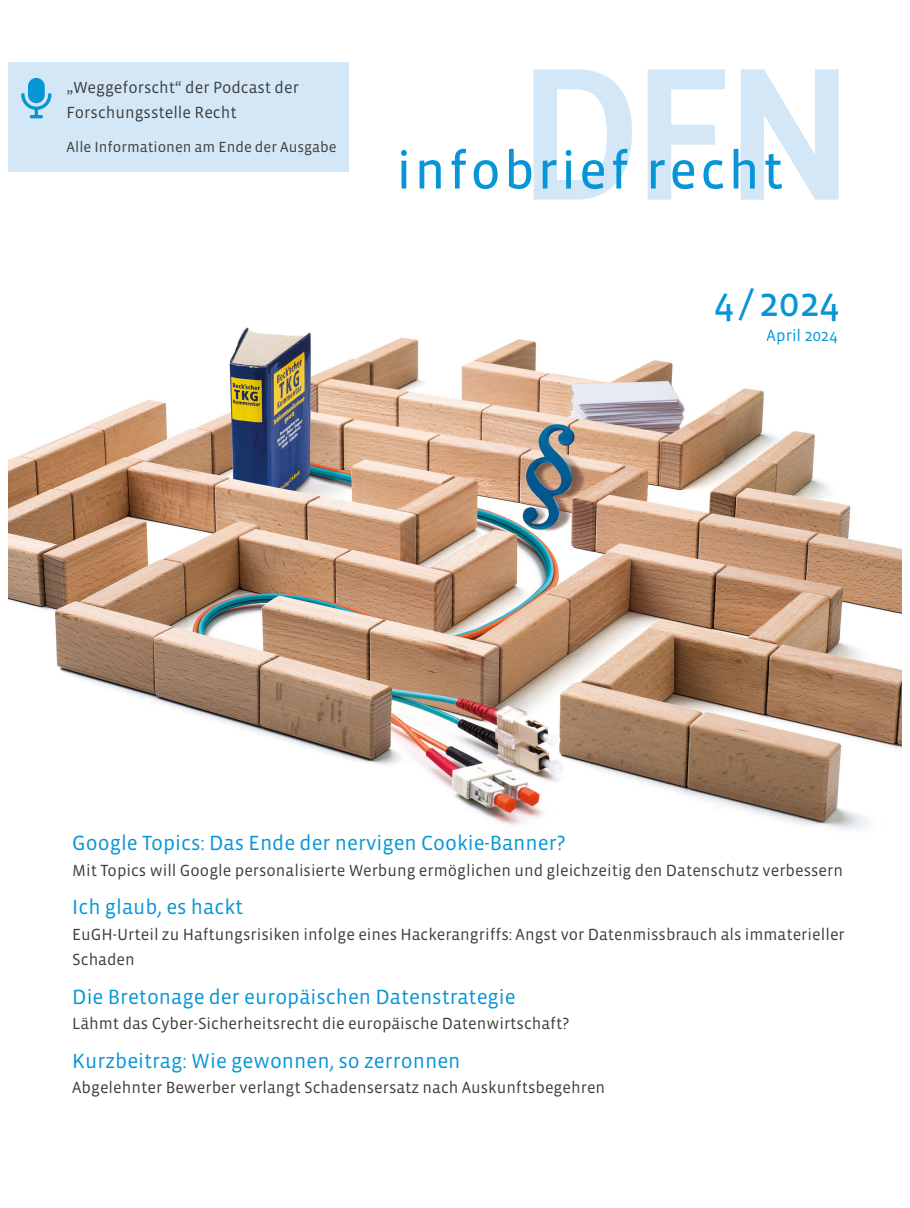
<style>
.page{position:relative;width:910px;height:1208px;background:#fff}
.page>*{position:absolute;margin:0;border:0;box-sizing:border-box;transform-origin:0 0}
.IBR_Coverheadline{font:40.5px "Vista Sans OT";color:#0695d6}
.IBR_Coverheadline-2{font:21px "Vista Sans OT";color:#0695d6}
.IBR_Coverheadline_2{font:16.5px/25.5px "Vista Sans OT";color:#3e3e3f}
.IBR_Text{font:16.5px "Vista Sans OT";letter-spacing:.005em;color:#0695d6}
.IBR_Coverheadline_2-2{font:15px "Vista Sans OT";color:#3e3e3f}
</style>
<div class="page">
<img style="left:9px;top:327px;width:892px;height:504px">
<svg style="left:401px;top:69px;width:437px;height:131px"></svg>
<div style="left:9px;top:62px;width:340px;height:109px;background:#d4e7f6"></div>
<svg style="left:21px;top:93px;width:30px;height:25px"></svg>
<div style="left:28px;top:78px;width:17px;height:25px;background:#0695d6;border-radius:8px"></div>
<p class="IBR_Coverheadline_2" style="left:67px;top:75px;width:234px">„Weggeforscht“ der Podcast der<br>Forschungsstelle Recht</p>
<p class="IBR_Coverheadline_2-2" style="left:67px;top:139px;width:271px">Alle Informationen am Ende der Ausgabe</p>
<p class="IBR_Coverheadline" style="left:714px;top:281px;width:127px">4 /2024</p>
<p class="IBR_Text" style="left:767px;top:327px;width:73px">April 2024</p>
<p class="IBR_Coverheadline-2" style="left:72px;top:832px;width:495px">Google Topics: Das Ende der nervigen Cookie-Banner?</p>
<p class="IBR_Coverheadline_2" style="left:72px;top:857px;width:772px">Mit Topics will Google personalisierte Werbung ermöglichen und gleichzeitig den Datenschutz verbessern</p>
<p class="IBR_Coverheadline-2" style="left:72px;top:896px;width:172px">Ich glaub, es hackt</p>
<p class="IBR_Coverheadline_2" style="left:72px;top:921px;width:774px">EuGH-Urteil zu Haftungsrisiken infolge eines Hackerangriffs: Angst vor Datenmissbrauch als immaterieller<br>Schaden</p>
<p class="IBR_Coverheadline-2" style="left:72px;top:986px;width:445px">Die Bretonage der europäischen Datenstrategie</p>
<p class="IBR_Coverheadline_2" style="left:72px;top:1011px;width:499px">Lähmt das Cyber-Sicherheitsrecht die europäische Datenwirtschaft?</p>
<p class="IBR_Coverheadline-2" style="left:72px;top:1050px;width:390px">Kurzbeitrag: Wie gewonnen, so zerronnen</p>
<p class="IBR_Coverheadline_2" style="left:72px;top:1075px;width:534px">Abgelehnter Bewerber verlangt Schadensersatz nach Auskunftsbegehren</p>
</div>
